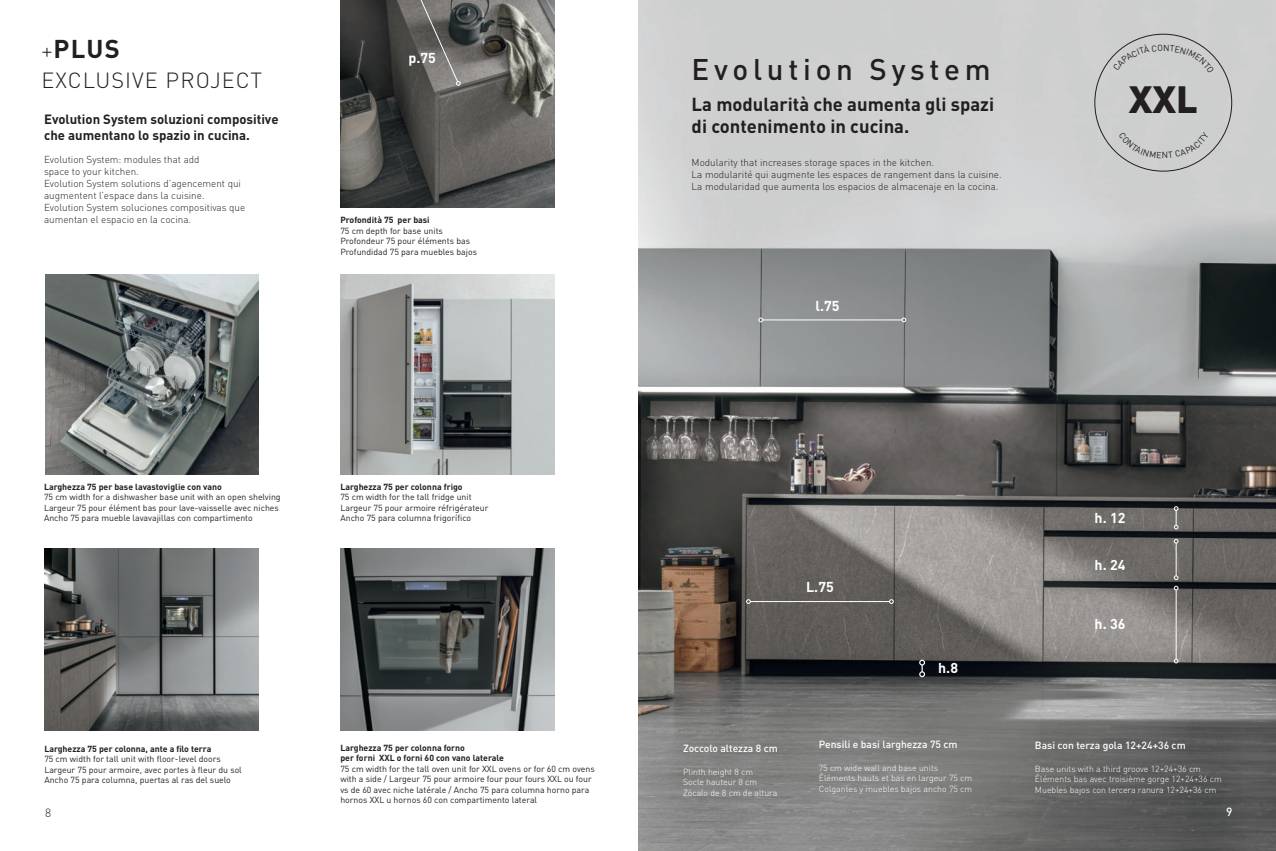
<style>
.page{position:relative;width:1276px;height:851px;background:#fff}
.page>*{position:absolute;margin:0;border:0;box-sizing:border-box;transform-origin:0 0}
.t1{font:900 37.5px "DIN";color:#231f20}
.t2{font:500 29.5px "DIN";letter-spacing:.16em;color:#231f20}
.t3{font:700 25.5px "DIN";color:#231f20}
.t4{font:300 21.62px "DIN";color:#231f20}
.t5{font:700 18.62px/22.4px "DIN";color:#231f20}
.t6{font:700 14.12px "DIN";color:#fff}
.t7{font:700 13.25px/15.9px "DIN";color:#231f20}
.t8{font:300 11.75px "DIN";color:#231f20}
.t9{font:500 11.75px "DIN";color:#fff}
.t10{font:500 10.38px "DIN";color:#fff}
.t11{font:300 10px/12px "DIN";color:#231f20}
.t12{font:8.75px/10.5px "DIN";color:#231f20}
.t13{font:300 8.75px/10.5px "DIN";color:#fff}
.t14{font:700 8.75px/10.5px "DIN";color:#231f1f}
.t15{font:8.75px "DIN";color:#231f1f}
.s1{font-weight:300;font-size:21.62px}
</style>
<div class="page">
<img style="left:638px;top:0;width:638px;height:850px">
<img style="left:340px;top:548px;width:215px;height:182px">
<img style="left:340px;top:274px;width:215px;height:200px">
<img style="left:340px;top:0;width:215px;height:207px">
<img style="left:45px;top:274px;width:213px;height:200px">
<img style="left:45px;top:548px;width:214px;height:182px">
<hr style="left:762px;top:319px;width:140px;height:1px;background:#fff">
<svg style="left:901px;top:317px;width:5px;height:5px"></svg>
<svg style="left:758px;top:317px;width:5px;height:5px"></svg>
<hr style="left:750px;top:601px;width:139px;height:1px;background:#fff">
<svg style="left:889px;top:599px;width:5px;height:4px"></svg>
<svg style="left:746px;top:599px;width:5px;height:4px"></svg>
<hr style="left:1175px;top:590px;width:1px;height:69px;background:#fff">
<svg style="left:1173px;top:658px;width:5px;height:5px"></svg>
<hr style="left:1175px;top:543px;width:1px;height:32px;background:#fff">
<svg style="left:1173px;top:539px;width:5px;height:4px"></svg>
<svg style="left:1173px;top:575px;width:5px;height:15px"></svg>
<svg style="left:1173px;top:506px;width:5px;height:23px"></svg>
<svg style="left:919px;top:659px;width:6px;height:18px"></svg>
<svg style="left:411px;top:0;width:50px;height:86px;background:#696765"></svg>
<div style="left:1113px;top:44px;width:101px;height:29px;background:#cdcfce"></div>
<div style="left:1118px;top:132px;width:91px;height:26px;background:#cdcfce"></div>
<h3 class="t3" style="left:41px;top:37px;width:80px"><span class="s1">+</span>PLUS</h3>
<h3 class="t4" style="left:41px;top:71px;width:222px">EXCLUSIVE PROJECT</h3>
<h3 class="t7" style="left:44px;top:112px;width:236px">Evolution System soluzioni compositive che aumentano lo spazio in cucina.</h3>
<p class="t11" style="left:44px;top:154px;width:203px">Evolution System: modules that add<br>space to your kitchen.<br>Evolution System solutions d’agencement qui augmentent l’espace dans la cuisine.<br>Evolution System soluciones compositivas que aumentan el espacio en la cocina.</p>
<h3 class="t6" style="left:409px;top:51px;width:29px">p.75</h3>
<p class="t14" style="left:340px;top:215px;width:91px">Profondità 75 per basi</p>
<p class="t15" style="left:340px;top:227px;width:104px">75 cm depth for base units</p>
<p class="t12" style="left:340px;top:236px;width:138px">Profondeur 75 pour éléments bas<br>Profundidad 75 para muebles bajos</p>
<p class="t14" style="left:44px;top:481px;width:179px">Larghezza 75 per base lavastoviglie con vano</p>
<p class="t12" style="left:44px;top:492px;width:238px">75 cm width for a dishwasher base unit with an open shelving<br>Largeur 75 pour élément bas pour lave-vaisselle avec niches<br>Ancho 75 para mueble lavavajillas con compartimento</p>
<p class="t14" style="left:340px;top:481px;width:124px">Larghezza 75 per colonna frigo</p>
<p class="t12" style="left:340px;top:492px;width:150px">75 cm width for the tall fridge unit<br>Largeur 75 pour armoire réfrigérateur<br>Ancho 75 para columna frigorífico</p>
<p class="t14" style="left:44px;top:743px;width:169px">Larghezza 75 per colonna, ante a filo terra</p>
<p class="t12" style="left:44px;top:754px;width:199px">75 cm width for tall unit with floor-level doors<br>Largeur 75 pour armoire, avec portes à fleur du sol<br>Ancho 75 para columna, puertas al ras del suelo</p>
<p class="t14" style="left:340px;top:742px;width:165px">Larghezza 75 per colonna forno<br>per forni XXL o forni 60 con vano laterale</p>
<p class="t12" style="left:340px;top:763px;width:256px">75 cm width for the tall oven unit for XXL ovens or for 60 cm ovens with a side / Largeur 75 pour armoire four pour fours XXL ou four vs de 60 avec niche latérale / Ancho 75 para columna horno para hornos XXL u hornos 60 con compartimento lateral</p>
<h2 class="t2" style="left:691px;top:56px;width:300px">Evolution System</h2>
<h3 class="t5" style="left:691px;top:94px;width:304px">La modularità che aumenta gli spazi di contenimento in cucina.</h3>
<p class="t11" style="left:691px;top:157px;width:312px">Modularity that increases storage spaces in the kitchen.<br>La modularité qui augmente les espaces de rangement dans la cuisine.<br>La modularidad que aumenta los espacios de almacenaje en la cocina.</p>
<h3 class="t6" style="left:815px;top:299px;width:26px">l.75</h3>
<h1 class="t1" style="left:1128px;top:86px;width:71px">XXL</h1>
<p class="t10" style="left:683px;top:743px;width:96px">Zoccolo altezza 8 cm</p>
<p class="t13" style="left:683px;top:767px;width:96px">Plinth height 8 cm<br>Socle hauteur 8 cm<br>Zócalo de 8 cm de altura</p>
<h3 class="t6" style="left:806px;top:580px;width:29px">L.75</h3>
<h3 class="t6" style="left:938px;top:661px;width:21px">h.8</h3>
<p class="t10" style="left:819px;top:739px;width:140px">Pensili e basi larghezza 75 cm</p>
<p class="t13" style="left:819px;top:763px;width:155px">75 cm wide wall and base units<br>Éléments hauts et bas en largeur 75 cm<br>Colgantes y muebles bajos ancho 75 cm</p>
<h3 class="t6" style="left:1094px;top:512px;width:32px">h. 12</h3>
<h3 class="t6" style="left:1094px;top:558px;width:32px">h. 24</h3>
<h3 class="t6" style="left:1094px;top:617px;width:32px">h. 36</h3>
<p class="t10" style="left:1035px;top:740px;width:152px">Basi con terza gola 12+24+36 cm</p>
<p class="t13" style="left:1035px;top:764px;width:188px">Base units with a third groove 12+24+36 cm<br>Éléments bas avec troisième gorge 12+24+36 cm<br>Muebles bajos con tercera ranura 12+24+36 cm</p>
<h3 class="t8" style="left:45px;top:807px;width:8px">8</h3>
<h3 class="t9" style="left:1226px;top:806px;width:8px">9</h3>
</div>
